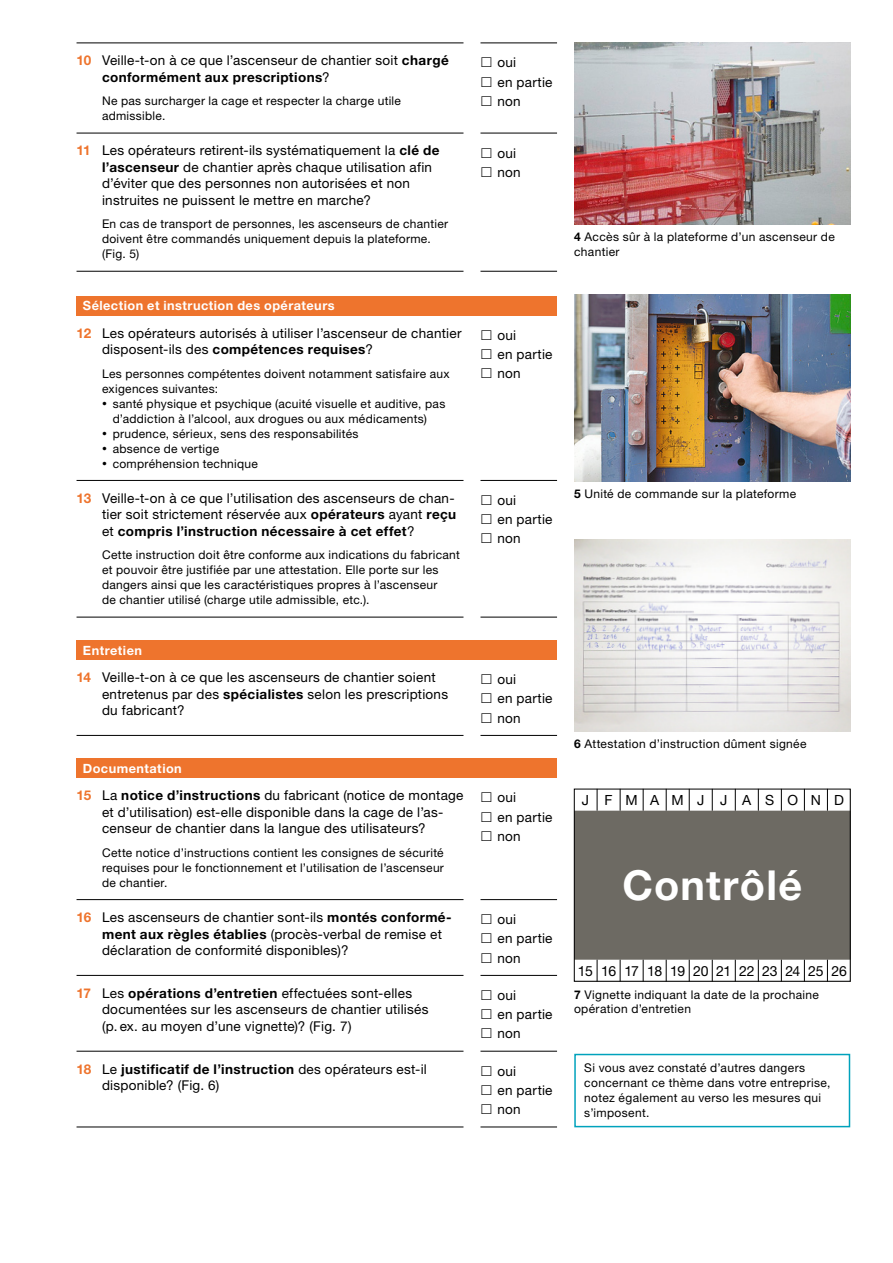
<style>
.page{position:relative;width:893px;height:1263px;background:#fff}
.page>*{position:absolute;margin:0;border:0;box-sizing:border-box;transform-origin:0 0}
.t1{font:700 41.4px "Helvetica Neue LT Std";letter-spacing:.03em;color:#fff}
.t2{font:14.1px "Helvetica Neue LT Std";letter-spacing:-.03em;color:#000}
.t3{font:14.1px "Helvetica Neue LT Std";letter-spacing:.93em;color:#000}
.t4{font:13.5px/19.2px "Helvetica Neue LT Std";letter-spacing:.02em;color:#000}
.t5{font:700 12.75px "Helvetica Neue LT Std";letter-spacing:.035em;color:#fff}
.t6{font:12px/15px "Helvetica Neue LT Std";letter-spacing:.025em;color:#000}
.s1{font-weight:700;color:#ee742d}
.s2{font-weight:700}
.s3{font-size:9.75px}
</style>
<div class="page">
<hr style="left:480px;top:43px;width:77px;height:1px;background:#000">
<hr style="left:480px;top:133px;width:77px;height:1px;background:#000">
<hr style="left:480px;top:271px;width:77px;height:1px;background:#000">
<hr style="left:77px;top:43px;width:386px;height:1px;background:#000">
<hr style="left:77px;top:133px;width:386px;height:1px;background:#000">
<hr style="left:77px;top:271px;width:386px;height:1px;background:#000">
<div style="left:77px;top:296px;width:480px;height:19px;background:#ee742d"></div>
<hr style="left:480px;top:480px;width:77px;height:1px;background:#000">
<hr style="left:480px;top:617px;width:77px;height:1px;background:#000">
<hr style="left:77px;top:480px;width:386px;height:1px;background:#000">
<hr style="left:77px;top:617px;width:386px;height:1px;background:#000">
<div style="left:77px;top:640px;width:480px;height:20px;background:#ee742d"></div>
<hr style="left:480px;top:735px;width:77px;height:1px;background:#000">
<hr style="left:77px;top:735px;width:386px;height:1px;background:#000">
<div style="left:77px;top:759px;width:480px;height:19px;background:#ee742d"></div>
<hr style="left:480px;top:899px;width:77px;height:1px;background:#000">
<hr style="left:480px;top:975px;width:77px;height:1px;background:#000">
<hr style="left:480px;top:1051px;width:77px;height:1px;background:#000">
<hr style="left:480px;top:1126px;width:77px;height:1px;background:#000">
<hr style="left:77px;top:899px;width:386px;height:1px;background:#000">
<hr style="left:77px;top:975px;width:386px;height:1px;background:#000">
<hr style="left:77px;top:1051px;width:386px;height:1px;background:#000">
<hr style="left:77px;top:1126px;width:386px;height:1px;background:#000">
<img style="left:574px;top:43px;width:276px;height:181px">
<img style="left:574px;top:294px;width:276px;height:187px">
<img style="left:574px;top:540px;width:276px;height:191px">
<div style="left:574px;top:789px;width:276px;height:192px;background:#6d6a63"></div>
<svg style="left:576px;top:791px;width:272px;height:20px;background:#f2f2f2"></svg>
<svg style="left:576px;top:960px;width:272px;height:19px;background:#f4f4f4"></svg>
<div style="left:574px;top:1054px;width:276px;height:73px;border:2px solid #00a2bc"></div>
<p class="t4" style="left:102px;top:52px;width:348px;line-height:16.5px;text-indent:-26px"><span class="s1">10</span> Veille-t-on à ce que l’ascenseur de chantier soit <span class="s2">chargé conformément aux prescriptions</span>?</p>
<p class="t6" style="left:102px;top:93px;width:300px">Ne pas surcharger la cage et respecter la charge utile admissible.</p>
<p class="t4" style="left:102px;top:142px;width:339px;line-height:16.5px;text-indent:-26px"><span class="s1">11</span> Les opérateurs retirent-ils systématiquement la <span class="s2">clé de l’ascenseur</span> de chantier après chaque utilisation afin d’éviter que des personnes non autorisées et non instruites ne puissent le mettre en marche?</p>
<p class="t6" style="left:102px;top:217px;width:348px">En cas de transport de personnes, les ascenseurs de chantier doivent être commandés uniquement depuis la plateforme. (Fig. 5)</p>
<p class="t5" style="left:83px;top:298px;width:253px">Sélection et instruction des opérateurs</p>
<p class="t4" style="left:102px;top:324px;width:361px;line-height:16.5px;text-indent:-26px"><span class="s1">12</span> Les opérateurs autorisés à utiliser l’ascenseur de chantier disposent-ils des <span class="s2">compétences requises</span>?</p>
<p class="t6" style="left:102px;top:366px;width:349px">Les personnes compétentes doivent notamment satisfaire aux exigences suivantes:</p>
<p class="t6" style="left:113px;top:396px;width:334px;text-indent:-11px"><span class="s3">•</span> santé physique et psychique (acuité visuelle et auditive, pas d’addiction à l’alcool, aux drogues ou aux médicaments)</p>
<p class="t6" style="left:102px;top:426px;width:258px"><span class="s3">•</span> prudence, sérieux, sens des responsabilités</p>
<p class="t6" style="left:102px;top:441px;width:119px"><span class="s3">•</span> absence de vertige</p>
<p class="t6" style="left:102px;top:456px;width:157px"><span class="s3">•</span> compréhension technique</p>
<p class="t4" style="left:102px;top:490px;width:356px;line-height:16.5px;text-indent:-26px"><span class="s1">13</span> Veille-t-on à ce que l’utilisation des ascenseurs de chan&shy;tier soit strictement réservée aux <span class="s2">opérateurs</span> ayant <span class="s2">reçu </span>et <span class="s2">compris l’instruction nécessaire à cet effet</span>?</p>
<p class="t6" style="left:102px;top:547px;width:359px">Cette instruction doit être conforme aux indications du fabricant et pouvoir être justifiée par une attestation. Elle porte sur les dangers ainsi que les caractéristiques propres à l’ascenseur<br>de chantier utilisé (charge utile admissible, etc.).</p>
<p class="t4" style="left:497px;top:53px;width:57px">oui<br>en partie non</p>
<p class="t4" style="left:497px;top:143px;width:25px">oui non</p>
<p class="t4" style="left:497px;top:325px;width:57px">oui<br>en partie non</p>
<p class="t4" style="left:497px;top:490px;width:57px">oui<br>en partie non</p>
<p class="t5" style="left:83px;top:642px;width:61px">Entretien</p>
<p class="t4" style="left:102px;top:669px;width:348px;line-height:16.5px;text-indent:-26px"><span class="s1">14</span> Veille-t-on à ce que les ascenseurs de chantier soient entretenus par des <span class="s2">spécialistes</span> selon les prescriptions du fabricant?</p>
<p class="t4" style="left:497px;top:669px;width:57px">oui<br>en partie non</p>
<p class="t5" style="left:83px;top:760px;width:100px">Documentation</p>
<p class="t4" style="left:102px;top:787px;width:363px;line-height:16.5px;text-indent:-26px"><span class="s1">15</span> La <span class="s2">notice d’instructions</span> du fabricant (notice de montage et d’utilisation) est-elle disponible dans la cage de l’as&shy;censeur de chantier dans la langue des utilisateurs?</p>
<p class="t6" style="left:102px;top:845px;width:343px;text-align:justify">Cette notice d’instructions contient les consignes de sécurité requises pour le fonctionnement et l’utilisation de l’ascenseur de chantier.</p>
<p class="t4" style="left:497px;top:788px;width:57px">oui<br>en partie non</p>
<p class="t4" style="left:102px;top:909px;width:351px;line-height:16.5px;text-indent:-26px"><span class="s1">16</span> Les ascenseurs de chantier sont-ils <span class="s2">montés conformé&shy;ment aux règles établies</span> (procès-verbal de remise et déclaration de conformité disponibles)?</p>
<p class="t4" style="left:497px;top:909px;width:57px">oui<br>en partie non</p>
<p class="t4" style="left:102px;top:984px;width:328px;line-height:16.5px;text-indent:-26px"><span class="s1">17</span> Les <span class="s2">opérations d’entretien</span> effectuées sont-elles documentées sur les ascenseurs de chantier utilisés (p. ex. au moyen d’une vignette)? (Fig. 7)</p>
<p class="t4" style="left:497px;top:985px;width:57px">oui<br>en partie non</p>
<p class="t4" style="left:102px;top:1060px;width:326px;line-height:16.5px;text-indent:-26px"><span class="s1">18</span> Le <span class="s2">justificatif de l’instruction</span> des opérateurs est-il disponible? (Fig. 6)</p>
<p class="t4" style="left:497px;top:1061px;width:57px">oui<br>en partie non</p>
<p class="t6" style="left:574px;top:230px;width:262px;line-height:14.4px"><span class="s2">4</span> Accès sûr à la plateforme d’un ascenseur de chantier</p>
<p class="t6" style="left:574px;top:486px;width:224px"><span class="s2">5</span> Unité de commande sur la plateforme</p>
<p class="t6" style="left:574px;top:736px;width:234px"><span class="s2">6</span> Attestation d’instruction dûment signée</p>
<p class="t3" style="left:582px;top:791px;width:264px">J FMAMJ J ASOND</p>
<h1 class="t1" style="left:622px;top:859px;width:181px">Contrôlé</h1>
<p class="t2" style="left:578px;top:962px;width:270px">15 16 17 18 19 20 21 22 23 24 25 26</p>
<p class="t6" style="left:574px;top:987px;width:246px;line-height:14.4px"><span class="s2">7</span> Vignette indiquant la date de la prochaine opération d’entretien</p>
<p class="t6" style="left:584px;top:1060px;width:248px">Si vous avez constaté d’autres dangers concernant ce thème dans votre entreprise, notez également au verso les mesures qui s’imposent.</p>
</div>
